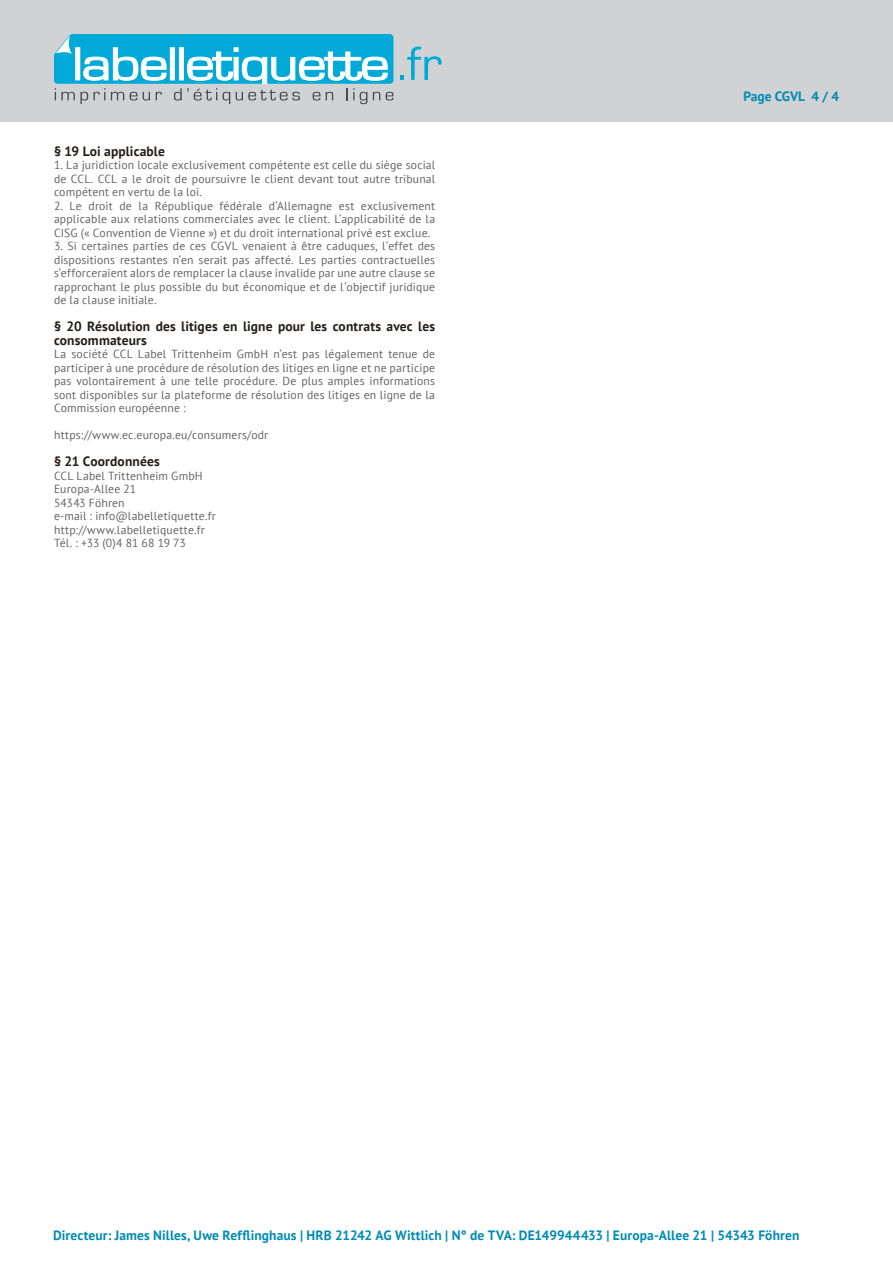
<style>
.page{position:relative;width:893px;height:1263px;background:#fff}
.page>*{position:absolute;margin:0;border:0;box-sizing:border-box;transform-origin:0 0}
.t1{font:700 13.8px "PT Sans";color:#008bb4}
.t2{font:700 13.5px "PT Sans";letter-spacing:.01em;color:#008bb4}
.t3{font:700 13.5px/13.5px "PT Sans";letter-spacing:.01em;color:#241e1b}
.t4{font:11.7px/13.5px "PT Sans";letter-spacing:.015em;color:#636366;text-align:justify}
</style>
<div class="page">
<div style="left:0;top:0;width:893px;height:122px;background:#d1d2d4"></div>
<svg style="left:400px;top:47px;width:42px;height:33px"></svg>
<svg style="left:54px;top:34px;width:339px;height:70px"></svg>
<p class="t3" style="left:54px;top:144px;width:112px">§ 19 Loi applicable</p>
<p class="t4" style="left:54px;top:158px;width:383px">1. La juridiction locale exclusivement compétente est celle du siège social de CCL. CCL a le droit de poursuivre le client devant tout autre tribunal compétent en vertu de la loi.</p>
<p class="t4" style="left:54px;top:198px;width:383px">2. Le droit de la République fédérale d‘Allemagne est exclusivement applicable aux relations commerciales avec le client. L‘applicabilité de la CISG (« Convention de Vienne ») et du droit international privé est exclue.</p>
<p class="t4" style="left:54px;top:239px;width:383px">3. Si certaines parties de ces CGVL venaient à être caduques, l‘effet des dispositions restantes n‘en serait pas affecté. Les parties contractuelles s‘efforceraient alors de remplacer la clause invalide par une autre clause se rapprochant le plus possible du but économique et de l‘objectif juridique de la clause initiale.</p>
<p class="t3" style="left:54px;top:319px;width:383px">§ 20 Résolution des litiges en ligne pour les contrats avec les consommateurs</p>
<p class="t4" style="left:54px;top:347px;width:383px">La société CCL Label Trittenheim GmbH n‘est pas légalement tenue de participer à une procédure de résolution des litiges en ligne et ne participe pas volontairement à une telle procédure. De plus amples informations sont disponibles sur la plateforme de résolution des litiges en ligne de la Commission européenne :</p>
<p class="t4" style="left:54px;top:428px;width:216px">https://www.ec.europa.eu/consumers/odr</p>
<p class="t3" style="left:54px;top:454px;width:107px">§ 21 Coordonnées</p>
<p class="t4" style="left:54px;top:468px;width:150px">CCL Label Trittenheim GmbH</p>
<p class="t4" style="left:54px;top:482px;width:84px">Europa-Allee 21</p>
<p class="t4" style="left:54px;top:495px;width:72px">54343 Föhren</p>
<p class="t4" style="left:54px;top:509px;width:163px">e-mail : info@labelletiquette.fr</p>
<p class="t4" style="left:54px;top:522px;width:152px">http://www.labelletiquette.fr</p>
<p class="t4" style="left:54px;top:536px;width:134px">Tél. : +33 (0)4 81 68 19 73</p>
<p class="t2" style="left:743px;top:87px;width:97px">Page CGVL 4 / 4</p>
<p class="t1" style="left:54px;top:1222px;width:760px">Directeur : James Nilles, Andreas Wohnlich | HRB 21242 AG Wittlich | N° de TVA : DE149944433 | Europa-Allee 21 | 54343 Föhren</p>
<p class="t2" style="left:53px;top:1226px;width:748px">Directeur: James Nilles, Uwe Refflinghaus | HRB 21242 AG Wittlich | N° de TVA: DE149944433 | Europa-Allee 21 | 54343 Föhren</p>
</div>
